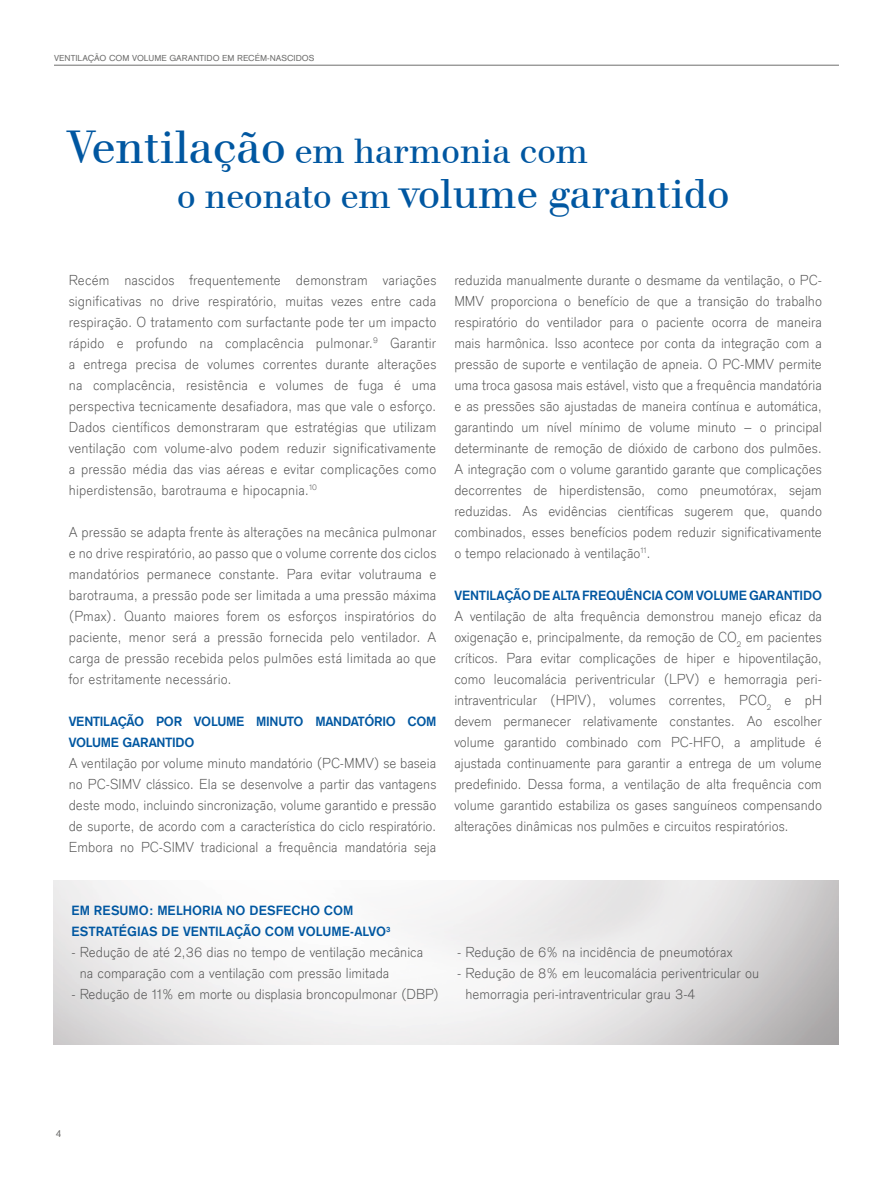
<style>
.page{position:relative;width:893px;height:1191px;background:#fff}
.page>*{position:absolute;margin:0;border:0;box-sizing:border-box;transform-origin:0 0}
.t1{font:43.2px "Draeger Walbaum";color:#0057a1}
.t2{font:36.15px "Draeger Walbaum";color:#0057a1}
.t3{font:300 15px/21px "Draeger Sans Global";color:#535353;text-align:justify}
.t4{font:700 13.8px/21px "Draeger Sans Global";letter-spacing:-.01em;color:#0057a1}
.t5{font:10.5px "Draeger Sans Global";color:#6f6f6e}
.t6{font:9px "Draeger Sans Global";color:#6f6f6e}
.s1{font-size:48.3px}
.s2{font-size:36.15px}
</style>
<div class="page">
<hr style="left:54px;top:65px;width:785px;height:1px;background:#6f6f6e">
<p class="t6" style="left:54px;top:52px;width:262px">VENTILAÇÃO COM VOLUME GARANTIDO EM RECÉM-NASCIDOS</p>
<h2 class="t2" style="left:69px;top:127px;width:521px"><span class="s1">Ventilação</span> em harmonia com</h2>
<h1 class="t1" style="left:177px;top:166px;width:554px"><span class="s2">o neonato em</span> volume garantido</h1>
<p class="t3" style="left:69px;top:269px;width:369px">Recém nascidos frequentemente demonstram variações significativas no drive respiratório, muitas vezes entre cada respiração. O tratamento com surfactante pode ter um impacto rápido e profundo na complacência pulmonar.<sup>9</sup> Garantir a entrega precisa de volumes correntes durante alterações na complacência, resistência e volumes de fuga é uma perspectiva tecnicamente desafiadora, mas que vale o esforço.<br>Dados científicos demonstraram que estratégias que utilizam ventilação com volume-alvo podem reduzir significativamente a pressão média das vias aéreas e evitar complicações como hiperdistensão, barotrauma e hipocapnia.<sup>10</sup></p>
<p class="t3" style="left:69px;top:521px;width:369px">A pressão se adapta frente às alterações na mecânica pulmonar e no drive respiratório, ao passo que o volume corrente dos ciclos mandatórios permanece constante. Para evitar volutrauma e barotrauma, a pressão pode ser limitada a uma pressão máxima (Pmax). Quanto maiores forem os esforços inspiratórios do paciente, menor será a pressão fornecida pelo ventilador. A carga de pressão recebida pelos pulmões está limitada ao que for estritamente necessário.</p>
<p class="t4" style="left:69px;top:711px;width:369px">VENTILAÇÃO POR VOLUME MINUTO MANDATÓRIO COM<br>VOLUME GARANTIDO</p>
<p class="t3" style="left:69px;top:752px;width:369px">A ventilação por volume minuto mandatório (PC-MMV) se baseia no PC-SIMV clássico. Ela se desenvolve a partir das vantagens deste modo, incluindo sincronização, volume garantido e pressão de suporte, de acordo com a característica do ciclo respiratório.<br>Embora no PC-SIMV tradicional a frequência mandatória seja</p>
<p class="t3" style="left:454px;top:269px;width:369px">reduzida manualmente durante o desmame da ventilação, o PC-MMV proporciona o benefício de que a transição do trabalho respiratório do ventilador para o paciente ocorra de maneira mais harmônica. Isso acontece por conta da integração com a pressão de suporte e ventilação de apneia. O PC-MMV permite uma troca gasosa mais estável, visto que a frequência mandatória e as pressões são ajustadas de maneira contínua e automática, garantindo um nível mínimo de volume minuto – o principal determinante de remoção de dióxido de carbono dos pulmões.<br>A integração com o volume garantido garante que complicações decorrentes de hiperdistensão, como pneumotórax, sejam reduzidas. As evidências científicas sugerem que, quando combinados, esses benefícios podem reduzir significativamente o tempo relacionado à ventilação<sup>11</sup>.</p>
<p class="t4" style="left:454px;top:585px;width:369px">VENTILAÇÃO DE ALTA FREQUÊNCIA COM VOLUME GARANTIDO</p>
<p class="t3" style="left:454px;top:605px;width:369px">A ventilação de alta frequência demonstrou manejo eficaz da oxigenação e, principalmente, da remoção de CO<sub>2</sub> em pacientes críticos. Para evitar complicações de hiper e hipoventilação, como leucomalácia periventricular (LPV) e hemorragia peri&shy;intraventricular (HPIV), volumes correntes, PCO<sub>2</sub> e pH devem permanecer relativamente constantes. Ao escolher volume garantido combinado com PC-HFO, a amplitude é ajustada continuamente para garantir a entrega de um volume predefinido. Dessa forma, a ventilação de alta frequência com volume garantido estabiliza os gases sanguíneos compensando alterações dinâmicas nos pulmões e circuitos respiratórios.</p>
<p class="t4" style="left:71px;top:900px;width:321px">EM RESUMO: MELHORIA NO DESFECHO COM<br>ESTRATÉGIAS DE VENTILAÇÃO COM VOLUME-ALVO<sup>3</sup></p>
<p class="t3" style="left:80px;top:941px;width:345px;text-indent:-8px">- Redução de até 2,36 dias no tempo de ventilação mecânica na comparação com a ventilação com pressão limitada</p>
<p class="t3" style="left:71px;top:983px;width:369px">- Redução de 11% em morte ou displasia broncopulmonar (DBP)</p>
<p class="t3" style="left:457px;top:941px;width:277px">- Redução de 6% na incidência de pneumotórax</p>
<p class="t3" style="left:465px;top:962px;width:295px;text-indent:-8px">- Redução de 8% em leucomalácia periventricular ou hemorragia peri-intraventricular grau 3-4</p>
<p class="t5" style="left:56px;top:1127px;width:7px">4</p>
</div>
